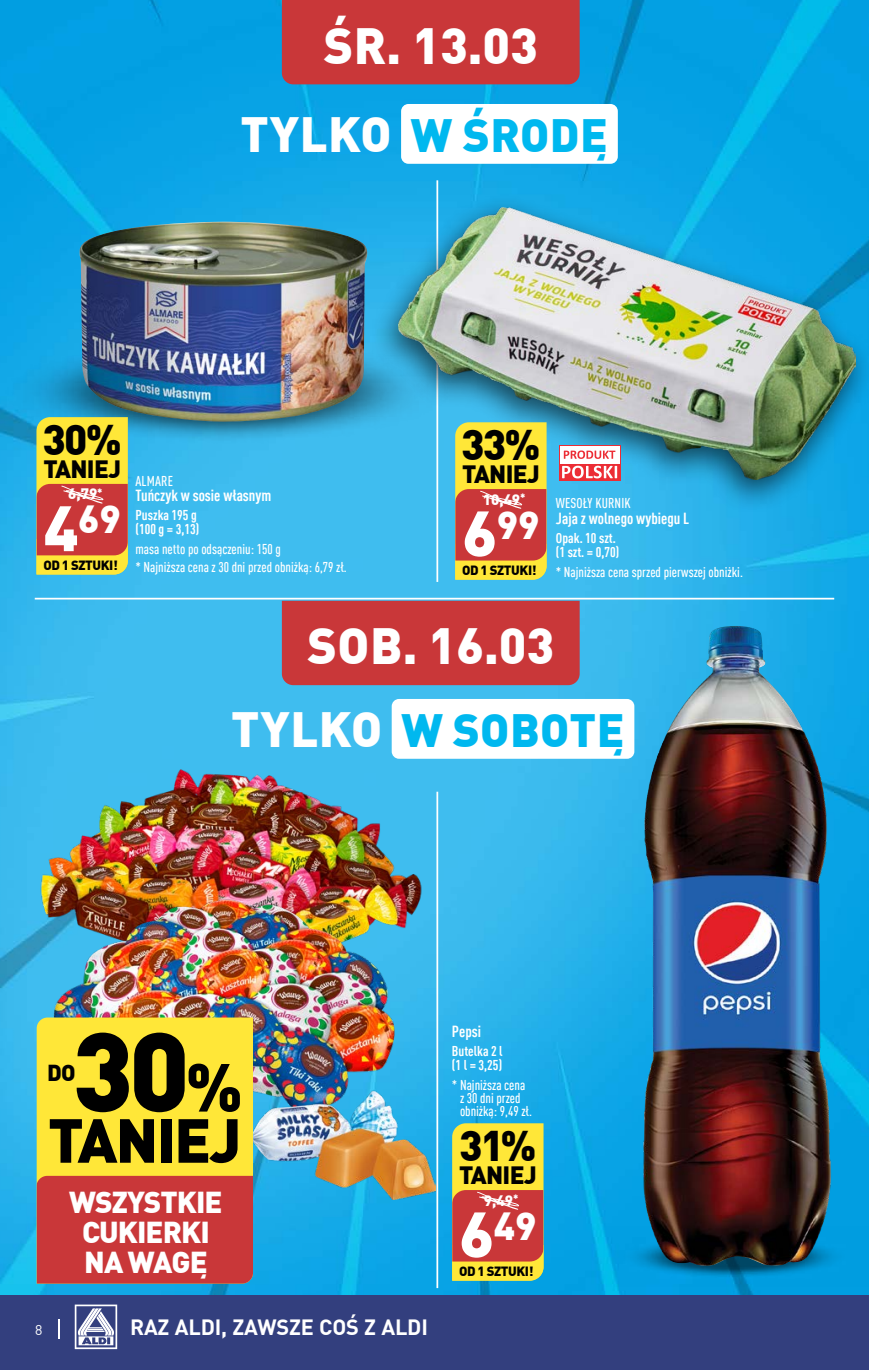
<style>
.page{position:relative;width:869px;height:1370px;background:#fff}
.page>*{position:absolute;margin:0;border:0;box-sizing:border-box;transform-origin:0 0}
.t1{font:900 109.9px "DIN Pro";color:#000}
.t2{font:900 61.07px "DIN Pro";letter-spacing:-.03em;color:#000}
.t3{font:900 49.88px "DIN Pro";color:#fff}
.t4{font:900 45.68px "DIN Pro";letter-spacing:.01em;color:#00b8ef}
.t5{font:900 42px "DIN Pro";color:#000}
.t6{font:900 38.32px "DIN Pro";color:#fff}
.t7{font:900 29.57px/29.6px "DIN Pro";letter-spacing:-.03em;color:#fff;text-align:center}
.t8{font:900 24.5px "DIN Pro";letter-spacing:-.03em;color:#000}
.t9{font:900 22.57px "DIN Pro";color:#000}
.t10{font:700 21.7px "DIN Pro";letter-spacing:-.01em;color:#fff}
.t11{font:700 condensed 15.75px "DIN Pro";color:#fff}
.t12{font:900 14.88px "DIN Pro";color:#fff}
.t13{font:500 condensed 14px/13.1px "DIN Pro";color:#fff}
.t14{font:700 condensed 14px/14px "DIN Pro";color:#fff}
.t15{font:14px "DIN Pro";color:#fff}
.t16{font:900 13.12px "DIN Pro";letter-spacing:-.03em;color:#000}
.s1{font-size:48.48px;color:#fff}
.s2{font-size:63px}
.s3{font-size:66.85px}
</style>
<div class="page">
<img style="left:0;top:0;width:868px;height:1295px">
<img style="left:30px;top:765px;width:398px;height:206px">
<img style="left:44px;top:886px;width:370px;height:182px">
<img style="left:603px;top:1226px;width:265px;height:60px">
<img style="left:642px;top:626px;width:83px;height:578px">
<img style="left:253px;top:1068px;width:182px;height:131px">
<hr style="left:436px;top:791px;width:2px;height:496px;background:#fff">
<hr style="left:436px;top:180px;width:2px;height:402px;background:#fff">
<hr style="left:35px;top:597px;width:798px;height:2px;background:#fff">
<img style="left:0;top:318px;width:370px;height:146px">
<img style="left:79px;top:222px;width:290px;height:199px">
<div style="left:370px;top:193px;width:498px;height:320px;background:#000;opacity:.62"></div>
<img style="left:399px;top:207px;width:456px;height:272px">
<svg style="left:455px;top:422px;width:91px;height:157px;background:#e5993b"></svg>
<svg style="left:558px;top:445px;width:62px;height:36px"></svg>
<svg style="left:562px;top:465px;width:55px;height:13px"></svg>
<div style="left:559px;top:446px;width:60px;height:17px;background:#fff"></div>
<svg style="left:563px;top:450px;width:52px;height:9px"></svg>
<svg style="left:36px;top:417px;width:92px;height:157px;background:#e5993c"></svg>
<svg style="left:452px;top:1123px;width:91px;height:157px;background:#e5993b"></svg>
<div style="left:282px;top:0;width:297px;height:84px;background:#c93739"></div>
<div style="left:282px;top:600px;width:297px;height:85px;background:#c93739"></div>
<div style="left:37px;top:1017px;width:216px;height:158px;background:#ffe738"></div>
<div style="left:37px;top:1175px;width:216px;height:108px;background:#c93739"></div>
<hr style="left:868px;top:1295px;width:1px;height:74px;background:#333f7e">
<div style="left:401px;top:104px;width:216px;height:60px;background:#fff;border-radius:7px"></div>
<div style="left:391px;top:699px;width:243px;height:59px;background:#fff;border-radius:7px"></div>
<div style="left:0;top:1295px;width:868px;height:74px;background:#333f7e"></div>
<svg style="left:59px;top:1319px;width:1px;height:19px"></svg>
<svg style="left:75px;top:1304px;width:42px;height:44px"></svg>
<h3 class="t3" style="left:323px;top:6px;width:216px">ŚR. 13.03</h3>
<h3 class="t4" style="left:240px;top:99px;width:369px"><span class="s1">TYLKO</span> W ŚRODĘ</h3>
<h3 class="t5" style="left:42px;top:406px;width:81px">30%</h3>
<h3 class="t8" style="left:43px;top:449px;width:79px">TANIEJ</h3>
<h3 class="t6" style="left:44px;top:489px;width:79px"><span class="s2">4</span>69</h3>
<p class="t12" style="left:68px;top:482px;width:36px">6,79<sup>*</sup></p>
<p class="t16" style="left:43px;top:554px;width:76px">OD 1 SZTUKI!</p>
<p class="t13" style="left:135px;top:473px;width:39px">ALMARE</p>
<p class="t11" style="left:135px;top:484px;width:137px">Tuńczyk w sosie własnym</p>
<p class="t14" style="left:135px;top:507px;width:65px">Puszka 195 g (100 g = 3,13)</p>
<p class="t13" style="left:135px;top:539px;width:213px;line-height:17.5px">masa netto po odsączeniu: 150 g<br>* Najniższa cena z 30 dni przed obniżką: 6,79 zł.</p>
<h3 class="t5" style="left:461px;top:411px;width:81px">33%</h3>
<h3 class="t8" style="left:462px;top:454px;width:79px">TANIEJ</h3>
<h3 class="t6" style="left:462px;top:494px;width:79px"><span class="s2">6</span>99</h3>
<p class="t12" style="left:482px;top:487px;width:44px">10,49<sup>*</sup></p>
<p class="t13" style="left:555px;top:495px;width:76px">WESOŁY KURNIK</p>
<p class="t11" style="left:555px;top:506px;width:135px">Jaja z wolnego wybiegu L</p>
<p class="t14" style="left:555px;top:529px;width:65px">Opak. 10 szt. (1 szt. = 0,70)</p>
<p class="t13" style="left:555px;top:564px;width:188px">* Najniższa cena sprzed pierwszej obniżki.</p>
<p class="t16" style="left:462px;top:560px;width:76px">OD 1 SZTUKI!</p>
<h3 class="t3" style="left:307px;top:606px;width:248px">SOB. 16.03</h3>
<h3 class="t4" style="left:231px;top:693px;width:394px"><span class="s1">TYLKO</span> W SOBOTĘ</h3>
<h1 class="t1" style="left:72px;top:983px;width:172px">30<span class="s3">%</span></h1>
<h3 class="t9" style="left:47px;top:1054px;width:30px">DO</h3>
<h2 class="t2" style="left:48px;top:1091px;width:195px">TANIEJ</h2>
<h3 class="t7" style="left:69px;top:1185px;width:155px">WSZYSTKIE<br>CUKIERKI<br>NA WAGĘ</h3>
<p class="t15" style="left:35px;top:1318px;width:9px">8</p>
<h3 class="t10" style="left:130px;top:1309px;width:299px">RAZ ALDI, ZAWSZE COŚ Z ALDI</h3>
<p class="t15" style="left:35px;top:1318px;width:9px">6</p>
<p class="t11" style="left:451px;top:1019px;width:31px">Pepsi</p>
<p class="t14" style="left:451px;top:1042px;width:52px">Butelka 2 l (1 l = 3,25)</p>
<p class="t13" style="left:451px;top:1077px;width:82px;text-align:center">* Najniższa cena z 30 dni przed obniżką: 9,49 zł.</p>
<h3 class="t5" style="left:459px;top:1111px;width:79px">31%</h3>
<h3 class="t8" style="left:459px;top:1155px;width:79px">TANIEJ</h3>
<h3 class="t6" style="left:459px;top:1194px;width:79px"><span class="s2">6</span>49</h3>
<p class="t12" style="left:483px;top:1188px;width:36px">9,49<sup>*</sup></p>
<p class="t16" style="left:459px;top:1260px;width:76px">OD 1 SZTUKI!</p>
</div>
